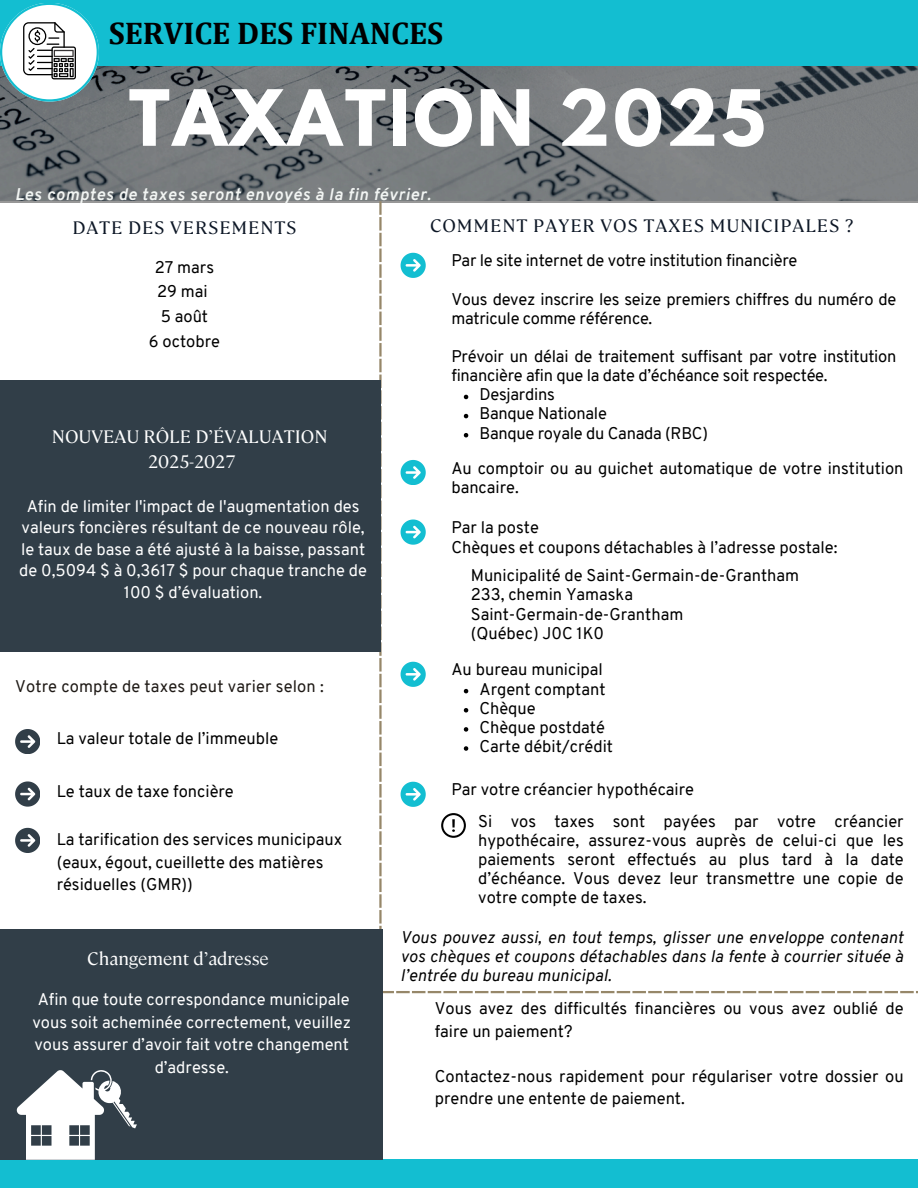
<style>
.page{position:relative;width:918px;height:1188px;background:#fff}
.page>*{position:absolute;margin:0;border:0;box-sizing:border-box;transform-origin:0 0}
.t1{font:700 68.7px "League Spartan";letter-spacing:.045em;color:#fff}
.t2{font:700 31.5px "Cambria";letter-spacing:-.005em;color:#000}
.t3{font:18px/24.8px "Cambon";color:#fff;text-align:center}
.t4{font:18px "Cambon";letter-spacing:.045em;color:#0d1726}
.t5{font:16.5px/19.2px "Overpass";color:#000}
.t6{font:16.5px/21.3px "Overpass";color:#fff;text-align:center}
.t7{font:italic 16.5px/19.2px "Overpass";letter-spacing:.01em;color:#000;text-align:justify}
.t8{font:italic 700 16.5px "Overpass";letter-spacing:.045em;color:#f2f5f3}
.t9{font:16.5px "Overpass";letter-spacing:.01em;color:#1f1a16}
</style>
<div class="page">
<svg style="left:0;top:65px;width:918px;height:138px;background:#707679"></svg>
<hr style="left:379px;top:910px;width:3px;height:14px;background:#968769">
<hr style="left:379px;top:894px;width:3px;height:14px;background:#968769">
<svg style="left:379px;top:863px;width:3px;height:29px"></svg>
<hr style="left:379px;top:847px;width:3px;height:14px;background:#968769">
<hr style="left:379px;top:831px;width:3px;height:14px;background:#968769">
<svg style="left:379px;top:800px;width:3px;height:29px"></svg>
<hr style="left:379px;top:784px;width:3px;height:14px;background:#968769">
<hr style="left:379px;top:768px;width:3px;height:14px;background:#968769">
<svg style="left:379px;top:737px;width:3px;height:29px"></svg>
<hr style="left:379px;top:721px;width:3px;height:14px;background:#968769">
<hr style="left:379px;top:705px;width:3px;height:14px;background:#968769">
<svg style="left:379px;top:674px;width:3px;height:29px"></svg>
<hr style="left:379px;top:658px;width:3px;height:14px;background:#968769">
<hr style="left:379px;top:642px;width:3px;height:14px;background:#968769">
<svg style="left:380px;top:611px;width:2px;height:29px"></svg>
<hr style="left:379px;top:595px;width:3px;height:14px;background:#968769">
<hr style="left:379px;top:579px;width:3px;height:14px;background:#968769">
<svg style="left:380px;top:548px;width:2px;height:29px"></svg>
<hr style="left:379px;top:532px;width:3px;height:14px;background:#968769">
<hr style="left:379px;top:516px;width:3px;height:14px;background:#968769">
<svg style="left:380px;top:485px;width:2px;height:29px"></svg>
<hr style="left:379px;top:469px;width:3px;height:14px;background:#968769">
<hr style="left:379px;top:453px;width:3px;height:14px;background:#968769">
<svg style="left:380px;top:422px;width:2px;height:29px"></svg>
<hr style="left:379px;top:406px;width:3px;height:14px;background:#968769">
<hr style="left:379px;top:390px;width:3px;height:14px;background:#968769">
<svg style="left:379px;top:359px;width:3px;height:29px"></svg>
<hr style="left:379px;top:343px;width:3px;height:14px;background:#968769">
<hr style="left:379px;top:327px;width:3px;height:14px;background:#968769">
<svg style="left:379px;top:296px;width:3px;height:29px"></svg>
<hr style="left:379px;top:280px;width:3px;height:14px;background:#968769">
<hr style="left:379px;top:264px;width:3px;height:14px;background:#968769">
<svg style="left:379px;top:233px;width:3px;height:29px"></svg>
<hr style="left:379px;top:217px;width:3px;height:14px;background:#968769">
<hr style="left:379px;top:201px;width:3px;height:14px;background:#968769">
<div style="left:0;top:1160px;width:918px;height:28px;background:#13bed1"></div>
<div style="left:0;top:0;width:918px;height:65px;background:#13bed1"></div>
<svg style="left:0;top:3px;width:99px;height:99px"></svg>
<div style="left:0;top:380px;width:380px;height:272px;background:#313e48"></div>
<svg style="left:383px;top:991px;width:535px;height:3px;background:#bcb29f"></svg>
<svg style="left:15px;top:729px;width:25px;height:25px"></svg>
<svg style="left:15px;top:781px;width:25px;height:25px"></svg>
<svg style="left:15px;top:828px;width:25px;height:25px"></svg>
<svg style="left:401px;top:253px;width:24px;height:25px"></svg>
<svg style="left:401px;top:460px;width:24px;height:25px"></svg>
<svg style="left:401px;top:520px;width:24px;height:24px"></svg>
<svg style="left:401px;top:662px;width:24px;height:24px"></svg>
<svg style="left:401px;top:782px;width:24px;height:24px"></svg>
<svg style="left:441px;top:813px;width:25px;height:25px"></svg>
<div style="left:0;top:929px;width:383px;height:231px;background:#313e48"></div>
<svg style="left:16px;top:1070px;width:121px;height:90px"></svg>
<svg style="left:464px;top:395px;width:4px;height:4px"></svg>
<svg style="left:464px;top:414px;width:4px;height:4px"></svg>
<svg style="left:464px;top:433px;width:4px;height:4px"></svg>
<svg style="left:464px;top:689px;width:4px;height:4px"></svg>
<svg style="left:464px;top:708px;width:4px;height:5px"></svg>
<svg style="left:464px;top:727px;width:4px;height:5px"></svg>
<svg style="left:464px;top:746px;width:4px;height:5px"></svg>
<p class="t2" style="left:109px;top:14px;width:336px">SERVICE DES FINANCES</p>
<p class="t1" style="left:129px;top:84px;width:638px">TAXATION 2025</p>
<p class="t8" style="left:15px;top:188px;width:417px">Les comptes de taxes seront envoyés à la fin février.</p>
<p class="t4" style="left:72px;top:214px;width:226px">DATE DES VERSEMENTS</p>
<p class="t5" style="left:155px;top:259px;width:61px">27 mars</p>
<h1 class="t5" style="left:157px;top:284px;width:52px">29 mai</h1>
<h4 class="t5" style="left:161px;top:308px;width:49px">5 août</h4>
<p class="t5" style="left:149px;top:333px;width:73px">6 octobre</p>
<h2 class="t3" style="left:52px;top:423px;width:277px">NOUVEAU RÔLE D’ÉVALUATION<br>2025-2027</h2>
<p class="t6" style="left:19px;top:497px;width:349px">Afin de limiter l'impact de l'augmentation des valeurs foncières résultant de ce nouveau rôle, le taux de base a été ajusté à la baisse, passant de 0,5094 $ à 0,3617 $ pour chaque tranche de 100 $ d’évaluation.</p>
<h3 class="t9" style="left:15px;top:680px;width:310px">Votre compte de taxes peut varier selon :</h3>
<p class="t5" style="left:57px;top:730px;width:223px">La valeur totale de l’immeuble</p>
<p class="t5" style="left:57px;top:783px;width:179px">Le taux de taxe foncière</p>
<p class="t5" style="left:57px;top:830px;width:287px;line-height:22.5px">La tarification des services municipaux (eaux, égout, cueillette des matières résiduelles (GMR))</p>
<p class="t3" style="left:87px;top:945px;width:183px">Changement d’adresse</p>
<p class="t6" style="left:32px;top:990px;width:320px;line-height:22.5px">Afin que toute correspondance municipale vous soit acheminée correctement, veuillez vous assurer d’avoir fait votre changement d’adresse.</p>
<p class="t4" style="left:430px;top:212px;width:425px">COMMENT PAYER VOS TAXES MUNICIPALES ?</p>
<p class="t5" style="left:451px;top:253px;width:347px">Par le site internet de votre institution financière</p>
<p class="t5" style="left:451px;top:291px;width:447px">Vous devez inscrire les seize premiers chiffres du numéro de matricule comme référence.</p>
<p class="t5" style="left:451px;top:348px;width:447px">Prévoir un délai de traitement suffisant par votre institution financière afin que la date d’échéance soit respectée.</p>
<p class="t5" style="left:479px;top:387px;width:77px">Desjardins</p>
<p class="t5" style="left:479px;top:406px;width:129px">Banque Nationale</p>
<p class="t5" style="left:479px;top:425px;width:230px">Banque royale du Canada (RBC)</p>
<p class="t5" style="left:451px;top:460px;width:454px">Au comptoir ou au guichet automatique de votre institution bancaire.</p>
<p class="t5" style="left:451px;top:520px;width:89px">Par la poste</p>
<p class="t5" style="left:451px;top:539px;width:388px">Chèques et coupons détachables à l’adresse postale:</p>
<p class="t5" style="left:471px;top:567px;width:330px">Municipalité de Saint-Germain-de-Grantham</p>
<p class="t5" style="left:471px;top:587px;width:164px">233, chemin Yamaska</p>
<p class="t5" style="left:471px;top:606px;width:214px">Saint-Germain-de-Grantham</p>
<p class="t5" style="left:471px;top:625px;width:135px">(Québec) J0C 1K0</p>
<p class="t5" style="left:451px;top:662px;width:153px">Au bureau municipal</p>
<p class="t5" style="left:479px;top:681px;width:128px">Argent comptant</p>
<p class="t5" style="left:479px;top:700px;width:58px">Chèque</p>
<p class="t5" style="left:479px;top:719px;width:127px">Chèque postdaté</p>
<p class="t5" style="left:479px;top:738px;width:135px">Carte débit/crédit</p>
<p class="t5" style="left:451px;top:782px;width:244px">Par votre créancier hypothécaire</p>
<p class="t5" style="left:478px;top:813px;width:427px;text-align:justify">Si vos taxes sont payées par votre créancier hypothécaire, assurez-vous auprès de celui-ci que les paiements seront effectués au plus tard à la date d’échéance. Vous devez leur transmettre une copie de votre compte de taxes.</p>
<h3 class="t7" style="left:401px;top:929px;width:504px">Vous pouvez aussi, en tout temps, glisser une enveloppe contenant vos chèques et coupons détachables dans la fente à courrier située à l’entrée du bureau municipal.</h3>
<p class="t5" style="left:435px;top:999px;width:470px;line-height:22.5px">Vous avez des difficultés financières ou vous avez oublié de faire un paiement?</p>
<p class="t5" style="left:435px;top:1066px;width:470px;line-height:22.5px">Contactez-nous rapidement pour régulariser votre dossier ou prendre une entente de paiement.</p>
</div>
